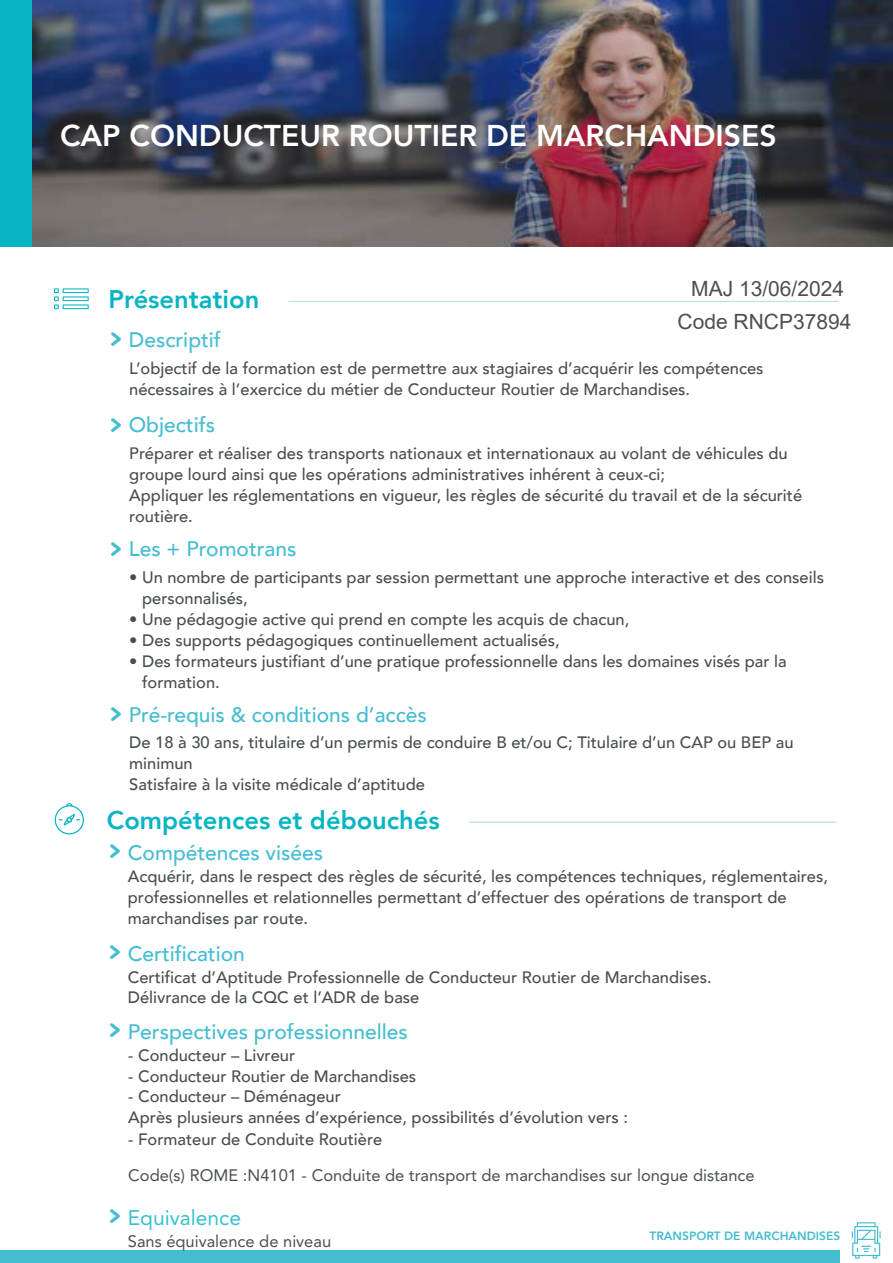
<style>
.page{position:relative;width:893px;height:1263px;background:#fff}
.page>*{position:absolute;margin:0;border:0;box-sizing:border-box;transform-origin:0 0}
.t1{font:800 30px "Avenir";color:#fff}
.t2{font:800 25.5px "Avenir";color:#06b5c1}
.t3{font:500 21px "Avenir";color:#45bdd1}
.t4{font:21px/33.2px "Arial";color:#4f4f4f;text-align:center}
.t5{font:21px "Avenir LT Std";color:#38c1d1}
.t6{font:500 16.5px/21px "Avenir";color:#484e4e}
.t7{font:16.5px "Avenir LT Std";color:#484e4e}
.t8{font:16.5px "Avenir LT Std";color:#4f4f4f}
.t9{font:800 12px "Avenir";color:#45bdd1}
.s1{color:#fff}
.s2{font-family:"cjust";font-size:36px}
.s3{font-family:"cjust";font-weight:500;font-size:36px;color:#45bdd1}
</style>
<div class="page">
<div style="left:0;top:1250px;width:839px;height:13px;background:#45bdd1"></div>
<img style="left:33px;top:1px;width:859px;height:246px">
<div style="left:0;top:0;width:32px;height:247px;background:#06b5c1"></div>
<hr style="left:109px;top:301px;width:730px;height:1px;background:#c0e3e8">
<hr style="left:109px;top:300px;width:180px;height:3px;background:#fff">
<svg style="left:54px;top:288px;width:35px;height:21px"></svg>
<hr style="left:107px;top:821px;width:730px;height:2px;background:#c0e3e8">
<hr style="left:107px;top:821px;width:362px;height:3px;background:#fff">
<svg style="left:55px;top:803px;width:29px;height:31px"></svg>
<svg style="left:852px;top:1222px;width:29px;height:36px"></svg>
<h1 class="t1" style="left:60px;top:112px;width:718px">CAP CONDUCTEUR ROUTIER DE MARCHANDISES</h1>
<h2 class="t2" style="left:109px;top:279px;width:181px">Présentation<span class="s1">nn</span></h2>
<p class="t3" style="left:110px;top:321px;width:113px"><span class="s2">&gt;</span> Descriptif</p>
<p class="t4" style="left:677px;top:272px;width:175px">MAJ 13/06/2024<br>Code RNCP37894</p>
<p class="t6" style="left:129px;top:357px;width:636px">L’objectif de la formation est de permettre aux stagiaires d’acquérir les compétences nécessaires à l’exercice du métier de Conducteur Routier de Marchandises.</p>
<p class="t3" style="left:110px;top:407px;width:107px"><span class="s2">&gt;</span> Objectifs</p>
<p class="t6" style="left:129px;top:442px;width:674px">Préparer et réaliser des transports nationaux et internationaux au volant de véhicules du groupe lourd ainsi que les opérations administratives inhérent à ceux-ci;<br>Appliquer les réglementations en vigueur, les règles de sécurité du travail et de la sécurité routière.</p>
<p class="t3" style="left:110px;top:530px;width:188px"><span class="s2">&gt;</span> Les + Promotrans</p>
<p class="t6" style="left:142px;top:566px;width:683px;text-indent:-13px">• Un nombre de participants par session permettant une approche interactive et des conseils personnalisés,</p>
<p class="t6" style="left:129px;top:608px;width:502px">• Une pédagogie active qui prend en compte les acquis de chacun,</p>
<p class="t6" style="left:129px;top:629px;width:432px">• Des supports pédagogiques continuellement actualisés,</p>
<p class="t6" style="left:142px;top:650px;width:646px;text-indent:-13px">• Des formateurs justifiant d’une pratique professionnelle dans les domaines visés par la formation.</p>
<p class="t3" style="left:110px;top:696px;width:319px"><span class="s2">&gt;</span> Pré-requis &amp; conditions d’accès</p>
<p class="t6" style="left:129px;top:731px;width:666px">De 18 à 30 ans, titulaire d’un permis de conduire B et/ou C; Titulaire d’un CAP ou BEP au minimun<br>Satisfaire à la visite médicale d’aptitude</p>
<h2 class="t2" style="left:107px;top:800px;width:364px">Compétences et débouchés<span class="s1">nn</span></h2>
<p class="t3" style="left:109px;top:835px;width:216px"><span class="s2">&gt;</span> Compétences visées</p>
<p class="t6" style="left:128px;top:865px;width:702px">Acquérir, dans le respect des règles de sécurité, les compétences techniques, réglementaires, professionnelles et relationnelles permettant d’effectuer des opérations de transport de marchandises par route.</p>
<p class="t3" style="left:109px;top:936px;width:138px"><span class="s2">&gt;</span> Certification</p>
<p class="t6" style="left:128px;top:966px;width:585px;line-height:20.5px">Certificat d’Aptitude Professionnelle de Conducteur Routier de Marchandises.<br>Délivrance de la CQC et l’ADR de base</p>
<p class="t3" style="left:109px;top:1013px;width:301px"><span class="s2">&gt;</span> Perspectives professionnelles</p>
<p class="t6" style="left:128px;top:1044px;width:168px">- Conducteur – Livreur</p>
<p class="t6" style="left:128px;top:1065px;width:289px">- Conducteur Routier de Marchandises</p>
<p class="t6" style="left:128px;top:1085px;width:501px">- Conducteur – Déménageur<br>Après plusieurs années d’expérience, possibilités d’évolution vers :</p>
<p class="t6" style="left:128px;top:1128px;width:256px">- Formateur de Conduite Routière</p>
<p class="t7" style="left:128px;top:1165px;width:628px">Code(s) ROME :N4101 - Conduite de transport de marchandises sur longue distance</p>
<p class="t5" style="left:109px;top:1205px;width:134px"><span class="s3">&gt;</span> Equivalence</p>
<p class="t8" style="left:128px;top:1231px;width:205px">Sans équivalence de niveau</p>
<p class="t9" style="left:649px;top:1227px;width:192px">TRANSPORT DE MARCHANDISES</p>
</div>
